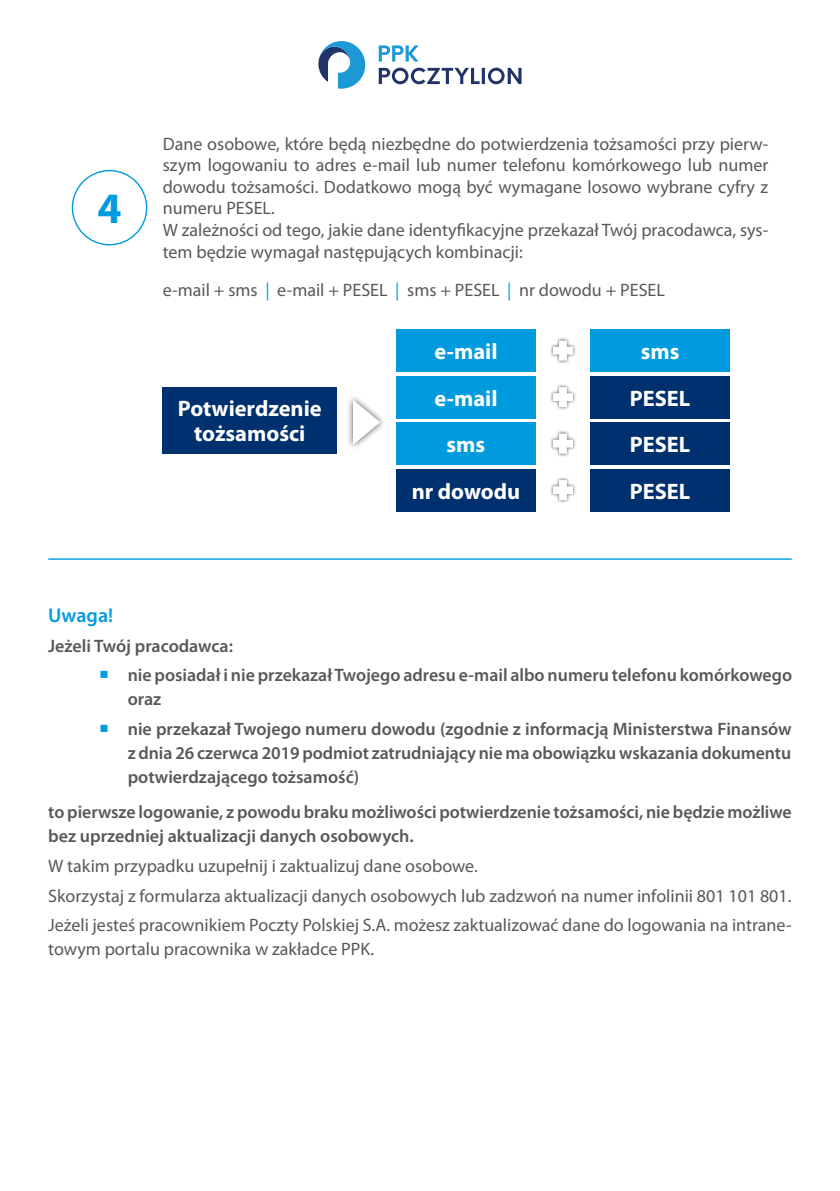
<style>
.page{position:relative;width:840px;height:1191px;background:#fff}
.page>*{position:absolute;margin:0;border:0;box-sizing:border-box;transform-origin:0 0}
.t1{font:700 43.4px "Myriad Pro";color:#009bde}
.t2{font:700 22.4px/46.6px "Myriad Pro";color:#fff;text-align:center}
.t3{font:600 20px "Myriad Pro";color:#009bde}
.t4{font:18px/21.6px "Myriad Pro";color:#57585a}
.t5{font:600 18px/29.6px "Myriad Pro";color:#57585a}
.s1{color:#00a5e2}
</style>
<div class="page">
<div style="left:72px;top:170px;width:75px;height:75px;border:1px solid #009bde;border-radius:50%"></div>
<div style="left:163px;top:387px;width:173px;height:67px;background:#00306d"></div>
<div style="left:590px;top:376px;width:139px;height:42px;background:#00306d"></div>
<div style="left:590px;top:422px;width:139px;height:43px;background:#00306d"></div>
<div style="left:590px;top:469px;width:139px;height:42px;background:#00306d"></div>
<div style="left:590px;top:329px;width:139px;height:43px;background:#009bde"></div>
<div style="left:396px;top:329px;width:139px;height:43px;background:#009bde"></div>
<div style="left:396px;top:376px;width:139px;height:42px;background:#009bde"></div>
<div style="left:396px;top:469px;width:139px;height:42px;background:#00306d"></div>
<div style="left:396px;top:422px;width:139px;height:43px;background:#009bde"></div>
<div style="left:346px;top:394px;width:40px;height:56px;background:#231f20;opacity:.75"></div>
<svg style="left:353px;top:400px;width:27px;height:45px"></svg>
<div style="left:549px;top:337px;width:27px;height:27px;background:#231f20;opacity:.75"></div>
<svg style="left:552px;top:340px;width:20px;height:21px"></svg>
<div style="left:549px;top:384px;width:27px;height:26px;background:#231f20;opacity:.75"></div>
<svg style="left:552px;top:387px;width:20px;height:20px"></svg>
<div style="left:549px;top:430px;width:27px;height:27px;background:#231f20;opacity:.75"></div>
<svg style="left:552px;top:433px;width:20px;height:21px"></svg>
<div style="left:549px;top:477px;width:27px;height:26px;background:#231f20;opacity:.75"></div>
<svg style="left:552px;top:480px;width:20px;height:20px"></svg>
<hr style="left:48px;top:558px;width:743px;height:2px;background:#009bde">
<svg style="left:318px;top:41px;width:47px;height:48px"></svg>
<svg style="left:378px;top:68px;width:143px;height:16px"></svg>
<svg style="left:378px;top:45px;width:40px;height:17px"></svg>
<h1 class="t1" style="left:97px;top:180px;width:26px">4</h1>
<p class="t4" style="left:163px;top:132px;width:606px">Dane osobowe, które będą niezbędne do potwierdzenia tożsamości przy pierw&shy;szym logowaniu to adres e-mail lub numer telefonu komórkowego lub numer dowodu tożsamości. Dodatkowo mogą być wymagane losowo wybrane cyfry z numeru PESEL.<br>W zależności od tego, jakie dane identyfikacyjne przekazał Twój pracodawca, sys&shy;tem będzie wymagał następujących kombinacji:</p>
<p class="t4" style="left:163px;top:279px;width:503px">e-mail + sms <span class="s1">|</span> e-mail + PESEL <span class="s1">|</span> sms + PESEL <span class="s1">|</span> nr dowodu + PESEL</p>
<p class="t2" style="left:434px;top:327px;width:65px">e-mail</p>
<p class="t2" style="left:640px;top:327px;width:40px">sms</p>
<p class="t2" style="left:434px;top:374px;width:65px">e-mail</p>
<p class="t2" style="left:178px;top:396px;width:145px;line-height:24.6px">Potwierdzenie tożsamości</p>
<p class="t2" style="left:629px;top:374px;width:62px;text-align:justify">PESEL PESEL PESEL</p>
<p class="t2" style="left:446px;top:420px;width:40px">sms</p>
<p class="t2" style="left:411px;top:467px;width:110px">nr dowodu</p>
<p class="t3" style="left:48px;top:602px;width:66px">Uwaga!</p>
<p class="t5" style="left:128px;top:630px;width:665px;text-indent:-79px">Jeżeli Twój pracodawca:<br>nie posiadał i nie przekazał Twojego adresu e-mail albo numeru telefonu komórkowego</p>
<p class="t5" style="left:128px;top:684px;width:665px">oraz<br>nie przekazał Twojego numeru dowodu (zgodnie z informacją Ministerstwa Finansów</p>
<p class="t5" style="left:128px;top:740px;width:664px;line-height:24px">z dnia 26 czerwca 2019 podmiot zatrudniający nie ma obowiązku wskazania dokumentu potwierdzającego tożsamość)</p>
<p class="t5" style="left:48px;top:800px;width:744px;line-height:24px">to pierwsze logowanie, z powodu braku możliwości potwierdzenie tożsamości, nie będzie możliwe bez uprzedniej aktualizacji danych osobowych.</p>
<p class="t4" style="left:48px;top:851px;width:744px;line-height:29.6px">W takim przypadku uzupełnij i zaktualizuj dane osobowe.<br>Skorzystaj z formularza aktualizacji danych osobowych lub zadzwoń na numer infolinii 801 101 801.<br>Jeżeli jesteś pracownikiem Poczty Polskiej S.A. możesz zaktualizować dane do logowania na intrane-</p>
<p class="t4" style="left:48px;top:938px;width:327px">towym portalu pracownika w zakładce PPK.</p>
</div>
